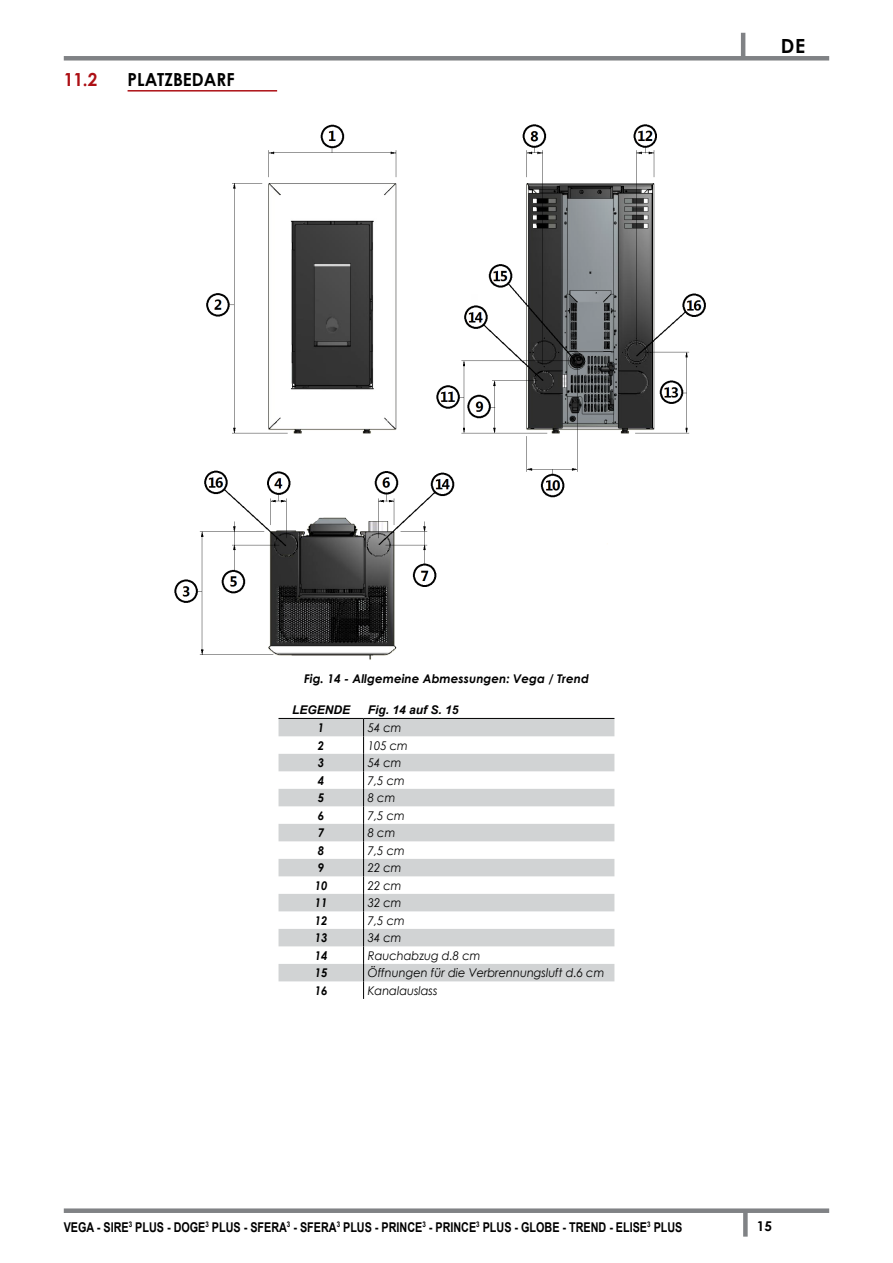
<style>
.page{position:relative;width:893px;height:1263px;background:#fff}
.page>*{position:absolute;margin:0;border:0;box-sizing:border-box;transform-origin:0 0}
.t1{font:700 19.5px "Century Gothic";color:#000}
.t2{font:700 18px "Century Gothic";color:#000;scale:.95 1}
.t3{font:700 18px "Century Gothic";color:#ad1015;scale:.95 1}
.t4{font:700 13.5px "Arial";color:#000;scale:.8 1}
.t5{font:700 13.5px "Century Gothic";color:#000}
.t6{font:italic 12px "Century Gothic";color:#000;scale:.95 1}
.t7{font:italic 700 12px "Century Gothic";color:#000}
.t8{font:italic 700 12px "Century Gothic";color:#000;scale:.95 1}
.t9{font:italic 700 12px "Arial";color:#000}
</style>
<div class="page">
<div style="left:64px;top:1208px;width:765px;height:5px;background:#808285"></div>
<div style="left:64px;top:56px;width:765px;height:5px;background:#808285"></div>
<div style="left:743px;top:1211px;width:5px;height:25px;background:#808285"></div>
<hr style="left:741px;top:33px;width:4px;height:25px;background:#808285">
<hr style="left:128px;top:90px;width:149px;height:2px;background:#ad1015">
<img style="left:174px;top:124px;width:532px;height:536px">
<svg style="left:279px;top:719px;width:335px;height:262px;fill:#d1d3d4"></svg>
<hr style="left:279px;top:718px;width:85px;height:1px;background:#000">
<hr style="left:364px;top:718px;width:250px;height:1px;background:#000">
<svg style="left:363px;top:719px;width:1px;height:280px"></svg>
<h2 class="t3" style="left:64px;top:66px;width:37px">11.2</h2>
<h2 class="t2" style="left:128px;top:66px;width:114px">PLATZBEDARF</h2>
<h1 class="t1" style="left:781px;top:31px;width:26px">DE</h1>
<p class="t7" style="left:304px;top:670px;width:286px">Fig. 14 - Allgemeine Abmessungen: Vega / Trend</p>
<p class="t9" style="left:292px;top:702px;width:60px">LEGENDE</p>
<p class="t9" style="left:368px;top:702px;width:92px">Fig. 14 auf S. 15</p>
<p class="t8" style="left:318px;top:719px;width:8px">1</p>
<p class="t6" style="left:368px;top:719px;width:37px">54 cm</p>
<p class="t8" style="left:318px;top:736px;width:8px">2</p>
<p class="t6" style="left:368px;top:737px;width:44px">105 cm</p>
<p class="t8" style="left:318px;top:754px;width:8px">3</p>
<p class="t6" style="left:368px;top:754px;width:37px">54 cm</p>
<p class="t8" style="left:318px;top:771px;width:8px">4</p>
<p class="t6" style="left:368px;top:772px;width:40px">7,5 cm</p>
<p class="t8" style="left:318px;top:789px;width:8px">5</p>
<p class="t6" style="left:368px;top:789px;width:30px">8 cm</p>
<p class="t8" style="left:318px;top:806px;width:8px">6</p>
<p class="t6" style="left:368px;top:807px;width:40px">7,5 cm</p>
<p class="t8" style="left:318px;top:824px;width:8px">7</p>
<p class="t6" style="left:368px;top:824px;width:30px">8 cm</p>
<p class="t8" style="left:318px;top:841px;width:8px">8</p>
<p class="t6" style="left:368px;top:842px;width:40px">7,5 cm</p>
<p class="t8" style="left:318px;top:859px;width:8px">9</p>
<p class="t6" style="left:368px;top:859px;width:37px">22 cm</p>
<p class="t8" style="left:315px;top:876px;width:15px">10</p>
<p class="t6" style="left:368px;top:877px;width:37px">22 cm</p>
<p class="t8" style="left:315px;top:894px;width:15px">11</p>
<p class="t6" style="left:368px;top:894px;width:37px">32 cm</p>
<p class="t8" style="left:315px;top:911px;width:15px">12</p>
<p class="t6" style="left:368px;top:912px;width:40px">7,5 cm</p>
<p class="t8" style="left:315px;top:929px;width:15px">13</p>
<p class="t6" style="left:368px;top:929px;width:37px">34 cm</p>
<p class="t8" style="left:315px;top:946px;width:15px">14</p>
<p class="t6" style="left:368px;top:947px;width:120px">Rauchabzug d.8 cm</p>
<p class="t8" style="left:315px;top:964px;width:15px">15</p>
<p class="t6" style="left:368px;top:964px;width:250px">Öffnungen für die Verbrennungsluft d.6 cm</p>
<p class="t8" style="left:315px;top:981px;width:15px">16</p>
<p class="t6" style="left:368px;top:982px;width:75px">Kanalauslass</p>
<p class="t4" style="left:64px;top:1218px;width:775px">VEGA - SIRE<sup>3</sup> PLUS - DOGE<sup>3</sup> PLUS - SFERA<sup>3</sup> - SFERA<sup>3</sup> PLUS - PRINCE<sup>3</sup> - PRINCE<sup>3</sup> PLUS - GLOBE - TREND - ELISE<sup>3</sup> PLUS</p>
<p class="t5" style="left:757px;top:1216px;width:17px">15</p>
</div>
